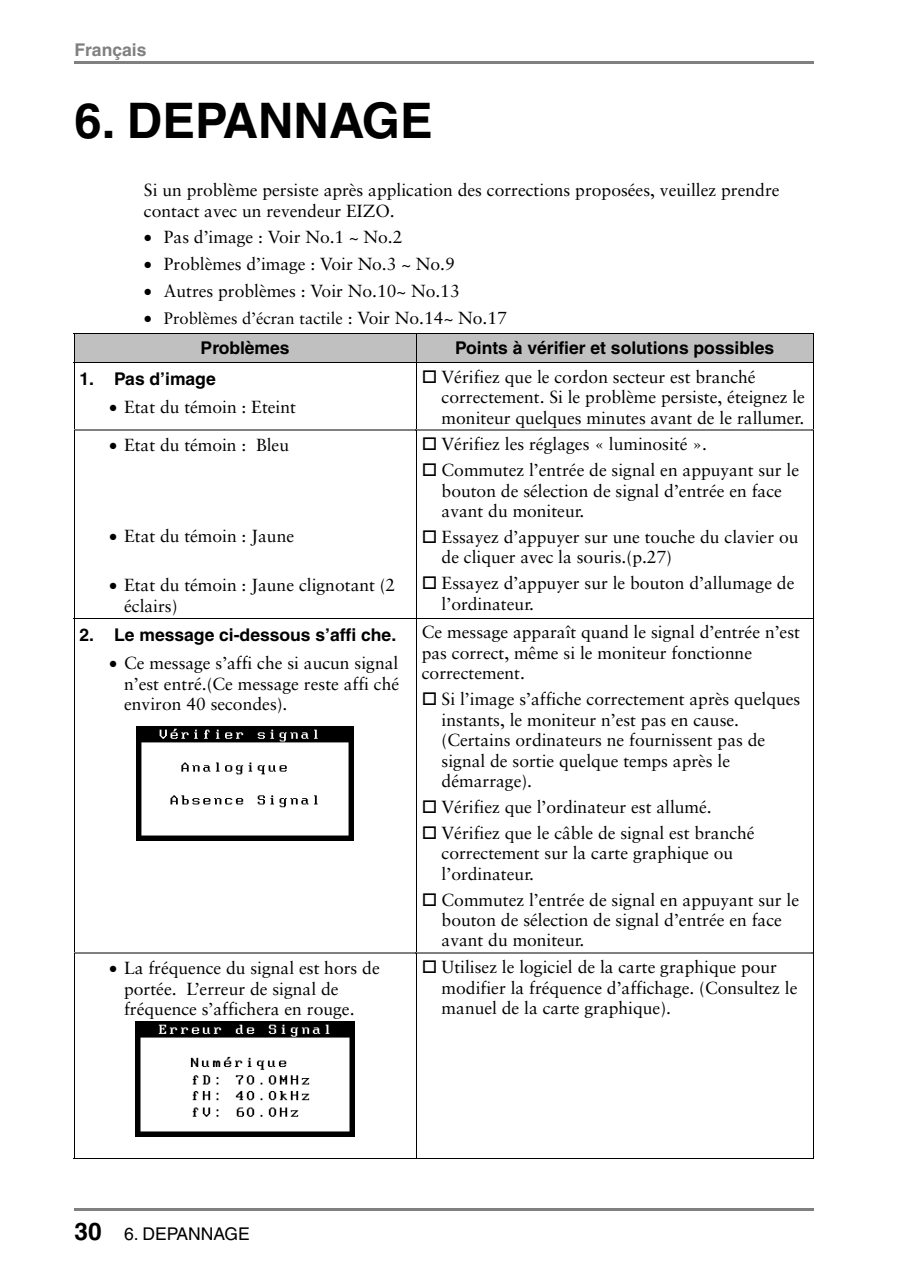
<style>
.page{position:relative;width:903px;height:1276px;background:#fff}
.page>*{position:absolute;margin:0;border:0;box-sizing:border-box;transform-origin:0 0}
.t1{font:700 49px "Helvetica";color:#000}
.t2{font:700 24.5px "Helvetica";color:#000}
.t3{font:17.5px/20.5px "Sabon";color:#000}
.t4{font:700 17.5px "Helvetica";color:#000}
.t5{font:17.5px "Helvetica";color:#000}
.t6{font:700 17.5px "Helvetica";color:#808080}
.t7{font:16.62px "Sabon";color:#000}
.s1{font-size:17.5px}
</style>
<div class="page">
<div style="left:74px;top:334px;width:342px;height:28px;background:#c0c0c0"></div>
<div style="left:417px;top:334px;width:396px;height:28px;background:#c0c0c0"></div>
<hr style="left:74px;top:333px;width:740px;height:1px;background:#000">
<svg style="left:74px;top:334px;width:1px;height:28px"></svg>
<svg style="left:416px;top:334px;width:1px;height:28px"></svg>
<svg style="left:813px;top:334px;width:1px;height:28px"></svg>
<hr style="left:74px;top:362px;width:740px;height:1px;background:#000">
<hr style="left:74px;top:363px;width:1px;height:67px;background:#000">
<hr style="left:416px;top:363px;width:1px;height:67px;background:#000">
<hr style="left:813px;top:363px;width:1px;height:67px;background:#000">
<svg style="left:75px;top:430px;width:738px;height:1px"></svg>
<hr style="left:74px;top:430px;width:1px;height:187px;background:#000">
<hr style="left:416px;top:430px;width:1px;height:187px;background:#000">
<hr style="left:813px;top:430px;width:1px;height:187px;background:#000">
<img style="left:137px;top:726px;width:217px;height:114px">
<hr style="left:74px;top:617px;width:740px;height:1px;background:#000">
<hr style="left:74px;top:618px;width:1px;height:334px;background:#000">
<hr style="left:416px;top:618px;width:1px;height:334px;background:#000">
<hr style="left:813px;top:618px;width:1px;height:334px;background:#000">
<img style="left:136px;top:1021px;width:218px;height:115px">
<svg style="left:74px;top:952px;width:740px;height:1px"></svg>
<hr style="left:74px;top:953px;width:1px;height:205px;background:#000">
<hr style="left:74px;top:1157px;width:342px;height:1px;background:#000">
<hr style="left:416px;top:953px;width:1px;height:205px;background:#000">
<hr style="left:417px;top:1157px;width:396px;height:1px;background:#000">
<hr style="left:813px;top:953px;width:1px;height:205px;background:#000">
<hr style="left:74px;top:62px;width:740px;height:2px;background:#808080">
<hr style="left:74px;top:1208px;width:740px;height:2px;background:#808080">
<p class="t6" style="left:74px;top:44px;width:74px">Français</p>
<h1 class="t1" style="left:74px;top:103px;width:360px">6. DEPANNAGE</h1>
<p class="t3" style="left:144px;top:181px;width:637px">Si un problème persiste après application des corrections proposées, veuillez prendre contact avec un revendeur EIZO.</p>
<p class="t3" style="left:144px;top:229px;width:260px">• Pas d’image : Voir No.1 ~ No.2</p>
<p class="t3" style="left:144px;top:255px;width:312px">• Problèmes d’image : Voir No.3 ~ No.9</p>
<p class="t3" style="left:144px;top:282px;width:317px">• Autres problèmes : Voir No.10~ No.13</p>
<p class="t7" style="left:144px;top:311px;width:364px">• Problèmes d’écran tactile <span class="s1">: Voir No.14~ No.17</span></p>
<p class="t4" style="left:201px;top:342px;width:91px">Problèmes</p>
<p class="t4" style="left:455px;top:342px;width:320px">Points à vérifier et solutions possibles</p>
<p class="t4" style="left:79px;top:372px;width:138px">1. Pas d’image</p>
<p class="t3" style="left:109px;top:398px;width:188px">• Etat du témoin : Eteint</p>
<p class="t3" style="left:442px;top:368px;width:365px">Vérifiez que le cordon secteur est branché correctement. Si le problème persiste, éteignez le moniteur quelques minutes avant de le rallumer.</p>
<p class="t3" style="left:109px;top:437px;width:181px">• Etat du témoin : Bleu</p>
<p class="t3" style="left:109px;top:527px;width:187px">• Etat du témoin : Jaune</p>
<p class="t3" style="left:124px;top:576px;width:273px;text-indent:-15px">• Etat du témoin : Jaune clignotant (2 éclairs)</p>
<p class="t4" style="left:79px;top:628px;width:318px">2. Le message ci-dessous s’affi che.</p>
<p class="t3" style="left:124px;top:654px;width:277px;text-align:justify;text-indent:-15px">• Ce message s’affi che si aucun signal n’est entré.(Ce message reste affi ché environ 40 secondes).</p>
<p class="t3" style="left:442px;top:433px;width:359px;line-height:25.7px">Vérifiez les réglages « luminosité ».<br>Commutez l’entrée de signal en appuyant sur le</p>
<p class="t3" style="left:442px;top:482px;width:342px">bouton de sélection de signal d’entrée en face avant du moniteur.</p>
<p class="t3" style="left:442px;top:528px;width:358px">Essayez d’appuyer sur une touche du clavier ou de cliquer avec la souris.(p.27)</p>
<p class="t3" style="left:442px;top:574px;width:354px">Essayez d’appuyer sur le bouton d’allumage de l’ordinateur.</p>
<p class="t3" style="left:422px;top:623px;width:380px">Ce message apparaît quand le signal d’entrée n’est pas correct, même si le moniteur fonctionne correctement.</p>
<p class="t3" style="left:442px;top:690px;width:360px">Si l’image s’affiche correctement après quelques instants, le moniteur n’est pas en cause. (Certains ordinateurs ne fournissent pas de signal de sortie quelque temps après le démarrage).</p>
<p class="t3" style="left:442px;top:795px;width:314px;line-height:25.9px">Vérifiez que l’ordinateur est allumé.<br>Vérifiez que le câble de signal est branché</p>
<p class="t3" style="left:442px;top:844px;width:293px">correctement sur la carte graphique ou l’ordinateur.</p>
<p class="t3" style="left:442px;top:891px;width:359px">Commutez l’entrée de signal en appuyant sur le bouton de sélection de signal d’entrée en face avant du moniteur.</p>
<p class="t3" style="left:124px;top:959px;width:257px;text-indent:-15px">• La fréquence du signal est hors de portée. L’erreur de signal de fréquence s’affichera en rouge.</p>
<p class="t3" style="left:442px;top:958px;width:357px">Utilisez le logiciel de la carte graphique pour modifier la fréquence d’affichage. (Consultez le manuel de la carte graphique).</p>
<h2 class="t2" style="left:74px;top:1222px;width:29px">30</h2>
<p class="t5" style="left:124px;top:1227px;width:127px">6. DEPANNAGE</p>
</div>
